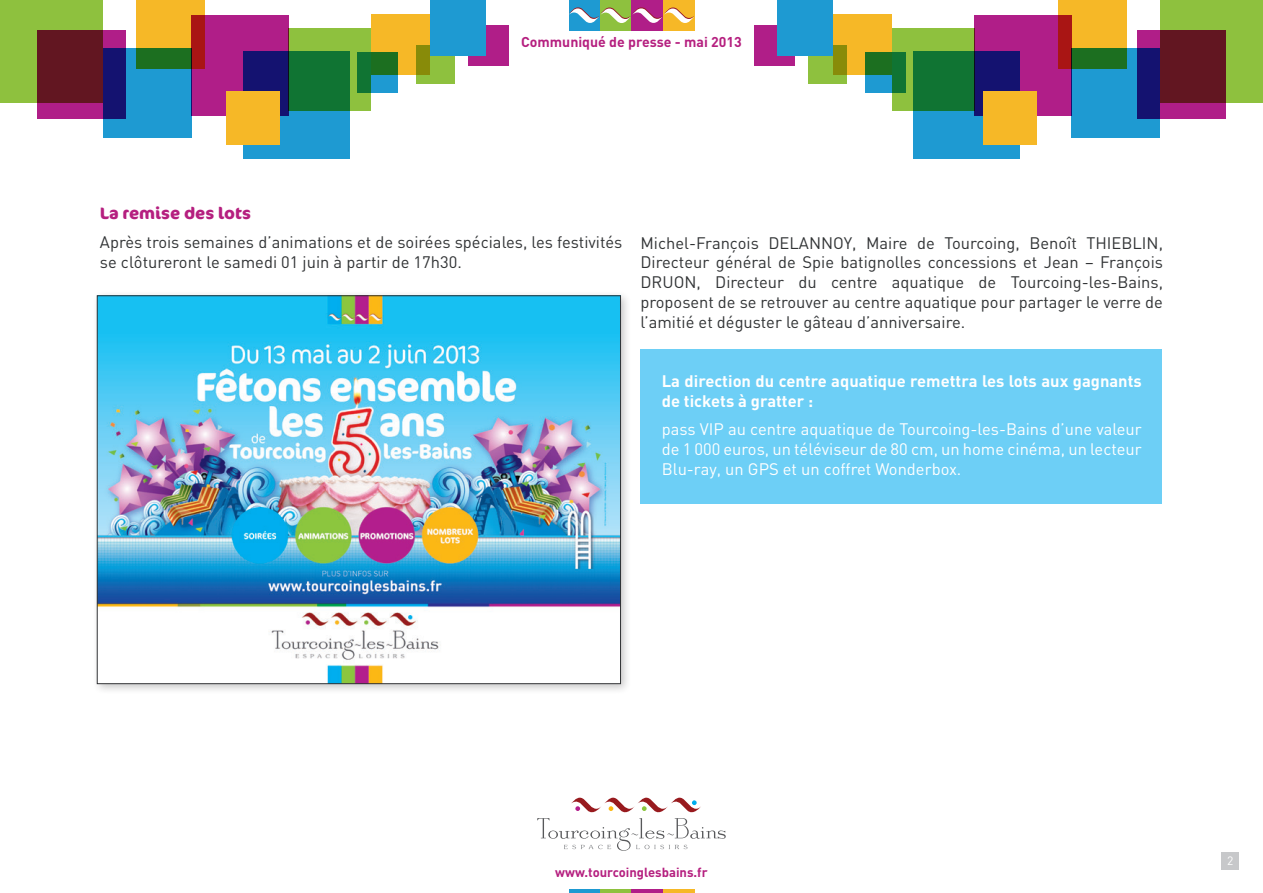
<style>
.page{position:relative;width:1263px;height:893px;background:#fff}
.page>*{position:absolute;margin:0;border:0;box-sizing:border-box;transform-origin:0 0}
.t1{font:16.5px/19.8px "DIN";color:#313335}
.t2{font:16.5px/19.8px "DIN";color:#fff;text-align:justify}
.t3{font:700 16.5px/19.8px "DIN";color:#fff}
.t4{font:700 16.5px "Cocon";color:#b51f7f}
.t5{font:700 14.1px "DIN";color:#b51f7f}
.t6{font:700 13.05px "DIN";color:#b51f7f}
.t7{font:12px "DIN";color:#fff}
</style>
<div class="page">
<div style="left:569px;top:0;width:31px;height:31px;background:#1e9ad2"></div>
<div style="left:600px;top:0;width:32px;height:31px;background:#8ec13e"></div>
<div style="left:663px;top:0;width:31px;height:31px;background:#f6b827"></div>
<div style="left:632px;top:0;width:31px;height:31px;background:#b01e88"></div>
<svg style="left:569px;top:7px;width:125px;height:16px"></svg>
<div style="left:288px;top:28px;width:83px;height:83px;background:#8ec13e"></div>
<div style="left:416px;top:45px;width:38px;height:39px;background:#8ec13e"></div>
<div style="left:191px;top:16px;width:97px;height:100px;background:#b01e88"></div>
<div style="left:371px;top:15px;width:59px;height:60px;background:#f6b827"></div>
<svg style="left:243px;top:52px;width:107px;height:107px"></svg>
<div style="left:103px;top:48px;width:88px;height:89px;background:#1e9ad2"></div>
<svg style="left:357px;top:52px;width:41px;height:40px"></svg>
<div style="left:468px;top:25px;width:41px;height:41px;background:#b01e88"></div>
<div style="left:226px;top:91px;width:54px;height:54px;background:#f6b827"></div>
<div style="left:430px;top:0;width:56px;height:56px;background:#1e9ad2"></div>
<div style="left:0;top:0;width:103px;height:102px;background:#8ec13e"></div>
<svg style="left:37px;top:30px;width:89px;height:89px;fill:#621621"></svg>
<svg style="left:136px;top:0;width:69px;height:69px;fill:#f6b827"></svg>
<div style="left:892px;top:28px;width:82px;height:83px;background:#8ec13e"></div>
<div style="left:808px;top:45px;width:39px;height:39px;background:#8ec13e"></div>
<div style="left:974px;top:16px;width:97px;height:100px;background:#b01e88"></div>
<div style="left:833px;top:15px;width:59px;height:60px;background:#f6b827"></div>
<svg style="left:913px;top:52px;width:107px;height:107px"></svg>
<div style="left:1071px;top:48px;width:89px;height:89px;background:#1e9ad2"></div>
<svg style="left:865px;top:52px;width:41px;height:40px"></svg>
<div style="left:754px;top:25px;width:40px;height:41px;background:#b01e88"></div>
<div style="left:983px;top:91px;width:54px;height:54px;background:#f6b827"></div>
<div style="left:777px;top:0;width:56px;height:56px;background:#1e9ad2"></div>
<div style="left:1160px;top:0;width:103px;height:102px;background:#8ec13e"></div>
<svg style="left:1137px;top:30px;width:88px;height:89px;fill:#621621"></svg>
<svg style="left:1058px;top:0;width:69px;height:69px;fill:#f6b827"></svg>
<hr style="left:569px;top:889px;width:31px;height:4px;background:#1e9ad2">
<hr style="left:600px;top:889px;width:32px;height:4px;background:#8ec13e">
<hr style="left:663px;top:889px;width:31px;height:4px;background:#f6b827">
<hr style="left:632px;top:889px;width:31px;height:4px;background:#b01e88">
<svg style="left:537px;top:797px;width:189px;height:54px"></svg>
<div style="left:1221px;top:852px;width:18px;height:17px;background:#c7c8ca"></div>
<div style="left:640px;top:349px;width:522px;height:155px;background:#6dcff6"></div>
<div style="left:92px;top:290px;width:540px;height:405px;background:#231f20;opacity:.25"></div>
<img style="left:99px;top:298px;width:520px;height:384px">
<p class="t5" style="left:521px;top:33px;width:222px">Communiqué de presse - mai 2013</p>
<p class="t4" style="left:100px;top:204px;width:153px">La remise des lots</p>
<p class="t1" style="left:100px;top:232px;width:524px">Après trois semaines d’animations et de soirées spéciales, les festivités se clôtureront le samedi 01 juin à partir de 17h30.</p>
<p class="t1" style="left:640px;top:232px;width:524px;text-align:justify">Michel-François DELANNOY, Maire de Tourcoing, Benoît THIEBLIN, Directeur général de Spie batignolles concessions et Jean – François DRUON, Directeur du centre aquatique de Tourcoing-les-Bains, proposent de se retrouver au centre aquatique pour partager le verre de l’amitié et déguster le gâteau d’anniversaire.</p>
<p class="t3" style="left:662px;top:371px;width:481px">La direction du centre aquatique remettra les lots aux gagnants de tickets à gratter :</p>
<p class="t2" style="left:662px;top:419px;width:481px">pass VIP au centre aquatique de Tourcoing-les-Bains d’une valeur de 1 000 euros, un téléviseur de 80 cm, un home cinéma, un lecteur Blu-ray, un GPS et un coffret Wonderbox.</p>
<p class="t6" style="left:555px;top:864px;width:154px">www.tourcoinglesbains.fr</p>
<p class="t7" style="left:1227px;top:853px;width:8px">2</p>
</div>
